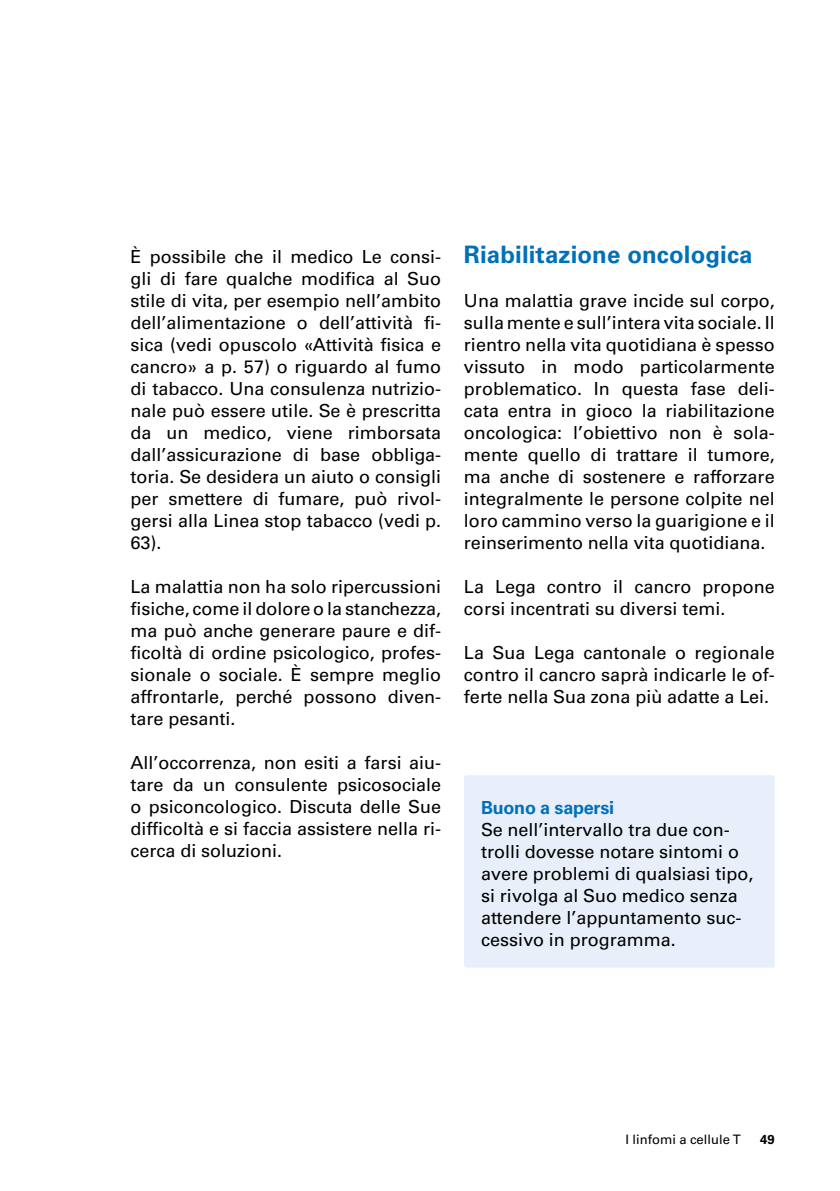
<style>
.page{position:relative;width:840px;height:1191px;background:#fff}
.page>*{position:absolute;margin:0;border:0;box-sizing:border-box;transform-origin:0 0}
.t1{font:700 24px "Univers LT Std";letter-spacing:.005em;color:#0070ba}
.t2{font:18px/22px "Univers LT Std";color:#000;text-align:justify}
.t3{font:700 18px "Univers LT Std";letter-spacing:-.015em;color:#0070ba}
.t4{font:13px "Univers LT Std";color:#000}
.t5{font:700 13px "Univers LT Std";color:#000}
</style>
<div class="page">
<div style="left:463px;top:775px;width:311px;height:192px;background:#e9effa;border-radius:3px"></div>
<p class="t2" style="left:130px;top:246px;width:312px">È possibile che il medico Le consi&shy;gli di fare qualche modifica al Suo stile di vita, per esempio nell’ambito dell’alimentazione o dell’attività fi&shy;sica (vedi opuscolo «Attività fisica e cancro» a p. 57) o riguardo al fumo di tabacco. Una consulenza nutrizio&shy;nale può essere utile. Se è prescritta da un medico, viene rimborsata dall’assicurazione di base obbliga&shy;toria. Se desidera un aiuto o consigli per smettere di fumare, può rivol&shy;gersi alla Linea stop tabacco (vedi p.<br>63).</p>
<p class="t2" style="left:130px;top:576px;width:312px">La malattia non ha solo ripercussioni fisiche, come il dolore o la stanchezza, ma può anche generare paure e dif&shy;ficoltà di ordine psicologico, profes&shy;sionale o sociale. È sempre meglio affrontarle, perché possono diven&shy;tare pesanti.</p>
<p class="t2" style="left:130px;top:752px;width:312px">All’occorrenza, non esiti a farsi aiu&shy;tare da un consulente psicosociale o psiconcologico. Discuta delle Sue difficoltà e si faccia assistere nella ri&shy;cerca di soluzioni.</p>
<h1 class="t1" style="left:463px;top:241px;width:290px">Riabilitazione oncologica</h1>
<p class="t2" style="left:463px;top:290px;width:312px">Una malattia grave incide sul corpo, sulla mente e sull’intera vita sociale. Il rientro nella vita quotidiana è spesso vissuto in modo particolarmente problematico. In questa fase deli&shy;cata entra in gioco la riabilitazione oncologica: l’obiettivo non è sola&shy;mente quello di trattare il tumore, ma anche di sostenere e rafforzare integralmente le persone colpite nel loro cammino verso la guarigione e il reinserimento nella vita quotidiana.</p>
<p class="t2" style="left:463px;top:576px;width:312px">La Lega contro il cancro propone corsi incentrati su diversi temi.</p>
<p class="t2" style="left:463px;top:642px;width:312px">La Sua Lega cantonale o regionale contro il cancro saprà indicarle le of&shy;ferte nella Sua zona più adatte a Lei.</p>
<p class="t3" style="left:480px;top:796px;width:135px">Buono a sapersi</p>
<p class="t2" style="left:480px;top:818px;width:274px;text-align:left">Se nell’intervallo tra due con&shy;trolli dovesse notare sintomi o avere problemi di qualsiasi tipo, si rivolga al Suo medico senza attendere l’appuntamento suc&shy;cessivo in programma.</p>
<p class="t4" style="left:625px;top:1132px;width:116px">I linfomi a cellule T</p>
<p class="t5" style="left:759px;top:1132px;width:16px">49</p>
</div>
